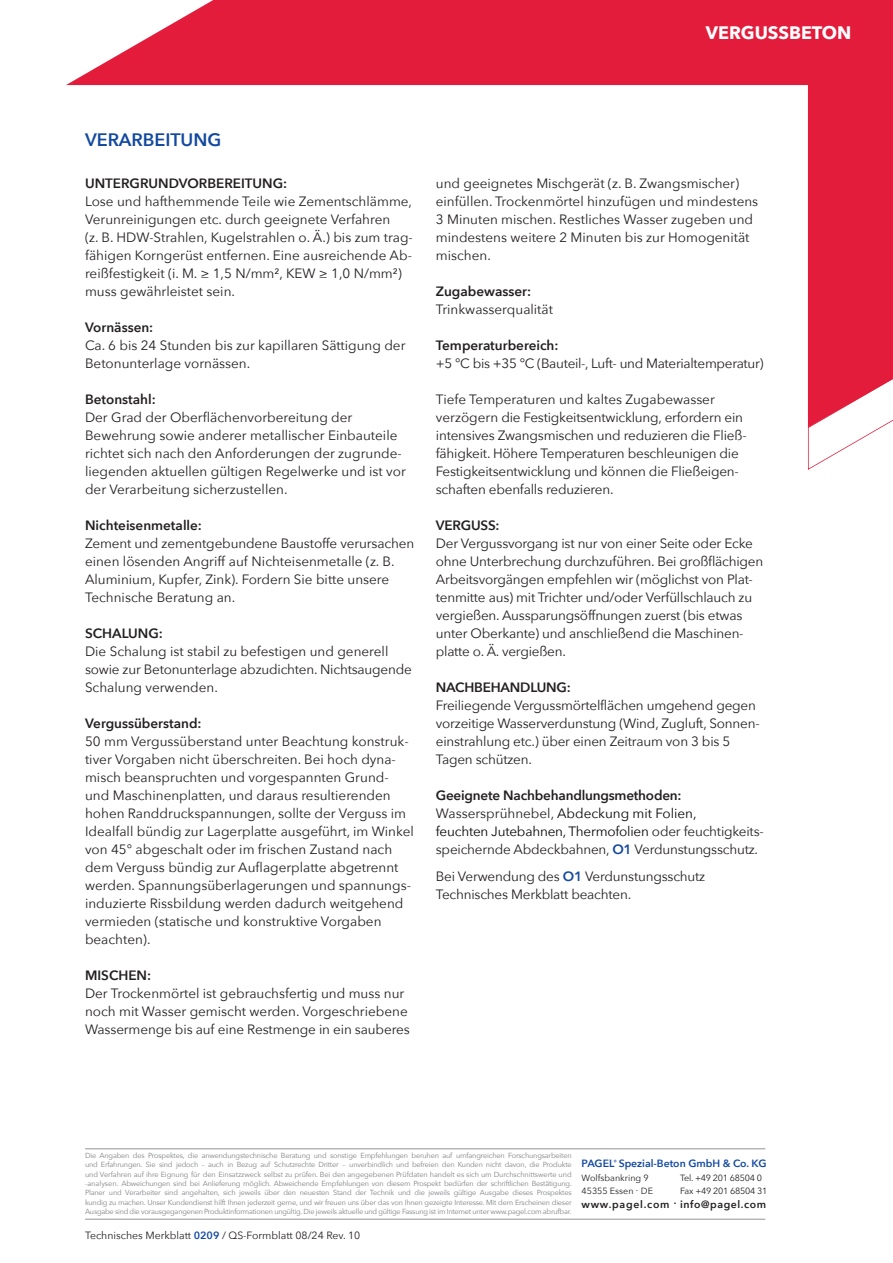
<style>
.page{position:relative;width:893px;height:1263px;background:#fff}
.page>*{position:absolute;margin:0;border:0;box-sizing:border-box;transform-origin:0 0}
.t1{font:600 18px "Avenir Next";color:#13499f}
.t2{font:700 18px "Avenir Next";letter-spacing:-.005em;color:#fff}
.t3{font:13.5px/18px "Avenir Next";color:#231f20}
.t4{font:600 13.5px "Avenir Next";color:#231f20}
.t5{font:13.5px "Avenir Next";letter-spacing:-.02em;color:#231f20}
.t6{font:10.5px "Avenir Next";color:#231f20}
.t7{font:600 10.5px "Avenir Next";letter-spacing:-.005em;color:#13499f}
.t8{font:600 10.5px "Avenir Next";letter-spacing:.05em;color:#231f20}
.t9{font:9px "Avenir Next";letter-spacing:-.01em;color:#231f20}
.t10{font:7.35px/9.3px "Avenir Next";letter-spacing:-.03em;color:#808285;text-align:justify}
.s1{color:#080505}
.s2{font-weight:600;color:#13499f}
</style>
<div class="page">
<svg style="left:66px;top:0;width:827px;height:428px"></svg>
<svg style="left:808px;top:366px;width:85px;height:104px"></svg>
<hr style="left:85px;top:1219px;width:680px;height:1px;background:#939598">
<hr style="left:85px;top:1148px;width:680px;height:1px;background:#939598">
<p class="t2" style="left:706px;top:21px;width:147px">VERGUSSBETON</p>
<p class="t1" style="left:85px;top:128px;width:138px">VERARBEITUNG</p>
<p class="t4" style="left:85px;top:175px;width:204px">UNTERGRUNDVORBEREITUNG:</p>
<p class="t3" style="left:85px;top:193px;width:329px">Lose und hafthemmende Teile wie Zementschlämme, Verunreinigungen etc. durch geeignete Verfahren<br>(z. B. HDW-Strahlen, Kugelstrahlen o. Ä.) bis zum trag&shy;fähigen Korngerüst entfernen. Eine ausreichende Ab&shy;reißfestigkeit (i. M. ≥ 1,5 N/mm², KEW ≥ 1,0 N/mm²) muss gewährleistet sein.</p>
<p class="t4" style="left:85px;top:319px;width:70px">Vornässen:</p>
<p class="t3" style="left:85px;top:337px;width:322px">Ca. 6 bis 24 Stunden bis zur kapillaren Sättigung der<br>Betonunterlage vornässen.</p>
<p class="t4" style="left:85px;top:391px;width:72px">Betonstahl:</p>
<p class="t3" style="left:85px;top:409px;width:322px">Der Grad der Oberflächenvorbereitung der Bewehrung sowie anderer metallischer Einbauteile richtet sich nach den Anforderungen der zugrunde&shy;liegenden aktuellen gültigen Regelwerke und ist vor der Verarbeitung sicherzustellen.</p>
<p class="t4" style="left:85px;top:517px;width:118px">Nichteisenmetalle:</p>
<p class="t3" style="left:85px;top:535px;width:331px">Zement und zementgebundene Baustoffe verursachen einen lösenden Angriff auf Nichteisenmetalle (z. B.<br>Aluminium, Kupfer, Zink). Fordern Sie bitte unsere Technische Beratung an.</p>
<p class="t4" style="left:85px;top:625px;width:79px">SCHALUNG:</p>
<p class="t3" style="left:85px;top:643px;width:328px">Die Schalung ist stabil zu befestigen und generell sowie zur Betonunterlage abzudichten. Nichtsaugende<br>Schalung verwenden.</p>
<p class="t4" style="left:85px;top:715px;width:118px">Vergussüberstand:</p>
<p class="t3" style="left:85px;top:733px;width:330px">50 mm Vergussüberstand unter Beachtung konstruk&shy;tiver Vorgaben nicht überschreiten. Bei hoch dyna&shy;misch beanspruchten und vorgespannten Grund&shy;und Maschinenplatten, und daraus resultierenden hohen Randdruckspannungen, sollte der Verguss im Idealfall bündig zur Lagerplatte ausgeführt, im Winkel von 45° abgeschalt oder im frischen Zustand nach dem Verguss bündig zur Auflagerplatte abgetrennt werden. Spannungsüberlagerungen und spannungs&shy;induzierte Rissbildung werden dadurch weitgehend vermieden (statische und konstruktive Vorgaben beachten).</p>
<p class="t4" style="left:85px;top:967px;width:68px">MISCHEN:</p>
<p class="t3" style="left:85px;top:985px;width:326px">Der Trockenmörtel ist gebrauchsfertig und muss nur noch mit Wasser gemischt werden. Vorgeschriebene<br>Wassermenge bis auf eine Restmenge in ein sauberes</p>
<p class="t3" style="left:436px;top:175px;width:324px">und geeignetes Mischgerät (z. B. Zwangsmischer) einfüllen. Trockenmörtel hinzufügen und mindestens 3 Minuten mischen. Restliches Wasser zugeben und mindestens weitere 2 Minuten bis zur Homogenität mischen.</p>
<p class="t4" style="left:436px;top:283px;width:97px">Zugabewasser:</p>
<p class="t3" style="left:436px;top:301px;width:119px">Trinkwasserqualität</p>
<p class="t4" style="left:436px;top:337px;width:124px">Temperaturbereich:</p>
<p class="t5" style="left:436px;top:355px;width:329px">+5 °C bis +35 °C (Bauteil-, Luft- und Materialtemperatur)</p>
<p class="t3" style="left:436px;top:391px;width:312px">Tiefe Temperaturen und kaltes Zugabewasser verzögern die Festigkeitsentwicklung, erfordern ein intensives Zwangsmischen und reduzieren die Fließ&shy;fähigkeit. Höhere Temperaturen beschleunigen die Festigkeitsentwicklung und können die Fließeigen&shy;schaften ebenfalls reduzieren.</p>
<p class="t4" style="left:436px;top:517px;width:65px">VERGUSS:</p>
<p class="t3" style="left:436px;top:535px;width:329px">Der Vergussvorgang ist nur von einer Seite oder Ecke ohne Unterbrechung durchzuführen. Bei großflächigen Arbeitsvorgängen empfehlen wir (möglichst von Plat&shy;tenmitte aus) mit Trichter und/oder Verfüllschlauch zu vergießen. Aussparungsöffnungen zuerst (bis etwas unter Oberkante) und anschließend die Maschinen&shy;platte o. Ä. vergießen.</p>
<p class="t4" style="left:436px;top:679px;width:136px">NACHBEHANDLUNG:</p>
<p class="t3" style="left:436px;top:697px;width:325px">Freiliegende Vergussmörtelflächen umgehend gegen vorzeitige Wasserverdunstung (Wind, Zugluft, Sonnen&shy;einstrahlung etc.) über einen Zeitraum von 3 bis 5<br>Tagen schützen.</p>
<p class="t4" style="left:436px;top:787px;width:247px">Geeignete Nachbehandlungsmethoden:</p>
<p class="t3" style="left:436px;top:805px;width:329px">Wassersprühnebel, <span class="s1">Abdeckung mit Folien,<br>feuchten Jutebahnen, Thermofolien</span> oder feuchtigkeits&shy;speichernde Abdeckbahnen, <span class="s2">O1</span> Verdunstungsschutz.</p>
<p class="t3" style="left:436px;top:868px;width:271px">Bei Verwendung des <span class="s2">O1</span> Verdunstungsschutz<br>Technisches Merkblatt beachten.</p>
<p class="t10" style="left:85px;top:1151px;width:488px">Die Angaben des Prospektes, die anwendungstechnische Beratung und sonstige Empfehlungen beruhen auf umfangreichen Forschungsarbeiten und Erfahrungen. Sie sind jedoch – auch in Bezug auf Schutzrechte Dritter – unverbindlich und befreien den Kunden nicht davon, die Produkte und Verfahren auf ihre Eignung für den Einsatzzweck selbst zu prüfen. Bei den angegebenen Prüfdaten handelt es sich um Durchschnittswerte und -analysen. Abweichungen sind bei Anlieferung möglich. Abweichende Empfehlungen von diesem Prospekt bedürfen der schriftlichen Bestätigung.<br>Planer und Verarbeiter sind angehalten, sich jeweils über den neuesten Stand der Technik und die jeweils gültige Ausgabe dieses Prospektes kundig zu machen. Unser Kundendienst hilft Ihnen jederzeit gerne, und wir freuen uns über das von Ihnen gezeigte Interesse. Mit dem Erscheinen dieser Ausgabe sind die vorausgegangenen Produktinformationen ungültig. Die jeweils aktuelle und gültige Fassung ist im Internet unter www.pagel.com abrufbar.</p>
<p class="t7" style="left:582px;top:1156px;width:186px">PAGEL<sup>®</sup> Spezial-Beton GmbH &amp; Co. KG</p>
<p class="t9" style="left:582px;top:1171px;width:69px">Wolfsbankring 9</p>
<p class="t9" style="left:680px;top:1171px;width:83px">Tel. +49 201 68504 0</p>
<p class="t9" style="left:582px;top:1185px;width:73px">45355 Essen . DE</p>
<p class="t9" style="left:680px;top:1185px;width:89px">Fax +49 201 68504 31</p>
<p class="t8" style="left:582px;top:1197px;width:186px">www.pagel.com . info@pagel.com</p>
<p class="t6" style="left:85px;top:1229px;width:277px">Technisches Merkblatt <span class="s2">0209</span> / QS-Formblatt 08/24 Rev. 10</p>
</div>
